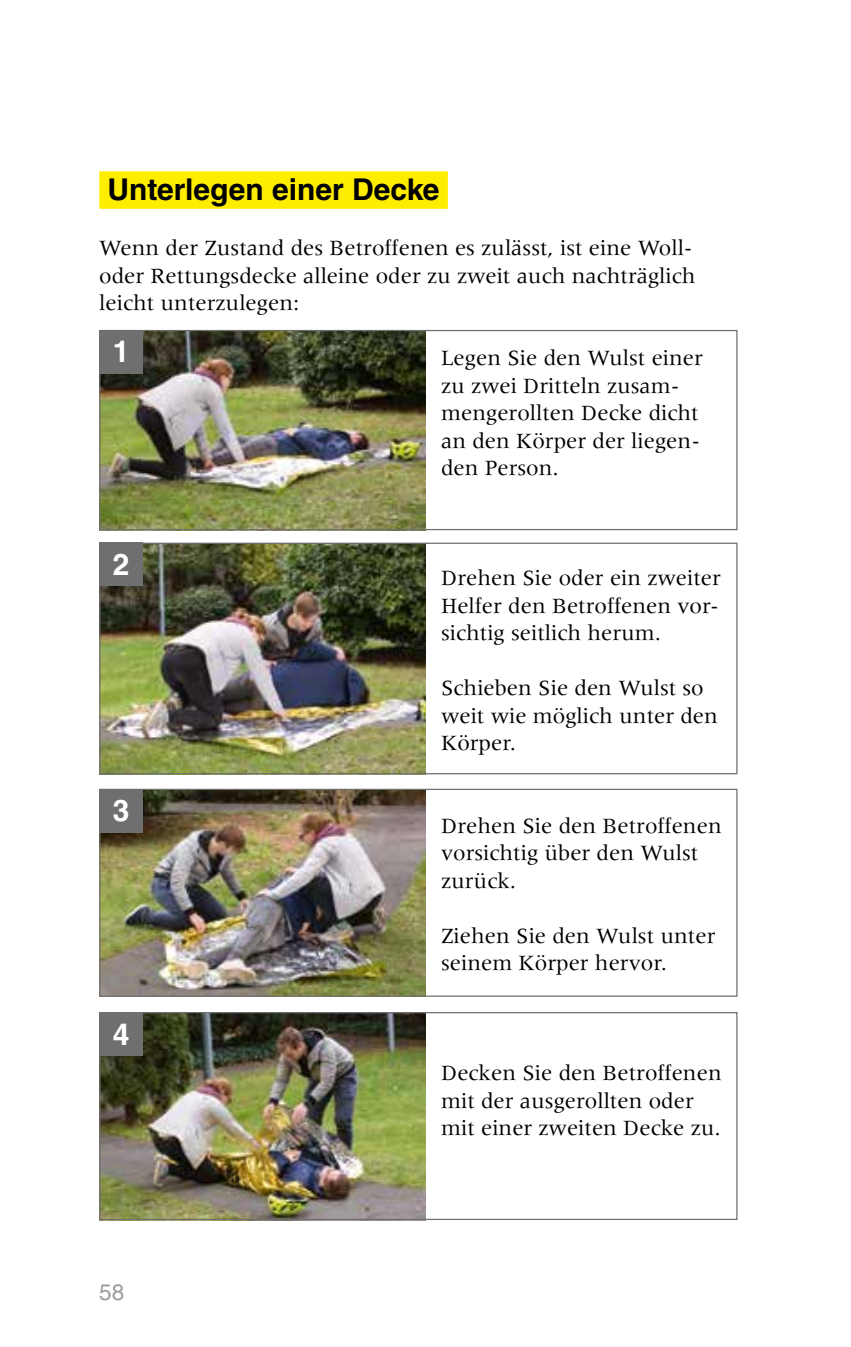
<style>
.page{position:relative;width:851px;height:1347px;background:#fff}
.page>*{position:absolute;margin:0;border:0;box-sizing:border-box;transform-origin:0 0}
.t1{font:700 30px "Helvetica LT Std";color:#000}
.t2{font:700 30px "Helvetica LT Std";color:#fff}
.t3{font:22.5px/27.5px "Meridien LT Std";color:#000}
.t4{font:22.5px "Helvetica LT Std";color:#9d9d9c}
</style>
<div class="page">
<img style="left:101px;top:332px;width:324px;height:196px">
<img style="left:101px;top:544px;width:324px;height:228px">
<img style="left:101px;top:790px;width:324px;height:204px">
<img style="left:101px;top:1014px;width:324px;height:204px">
<div style="left:99px;top:171px;width:349px;height:38px;background:#ffed00"></div>
<div style="left:99px;top:330px;width:638px;height:200px;border:1px solid #706f6f"></div>
<div style="left:99px;top:542px;width:638px;height:232px;border:1px solid #706f6f"></div>
<div style="left:99px;top:788px;width:638px;height:208px;border:1px solid #706f6f"></div>
<div style="left:99px;top:1012px;width:638px;height:208px;border:1px solid #706f6f"></div>
<div style="left:99px;top:330px;width:44px;height:43px;background:#706f6f"></div>
<div style="left:99px;top:542px;width:44px;height:44px;background:#706f6f"></div>
<div style="left:99px;top:788px;width:44px;height:44px;background:#706f6f"></div>
<div style="left:99px;top:1012px;width:44px;height:43px;background:#706f6f"></div>
<h1 class="t1" style="left:108px;top:171px;width:333px">Unterlegen einer Decke</h1>
<p class="t3" style="left:99px;top:234px;width:597px">Wenn der Zustand des Betroffenen es zulässt, ist eine Woll&shy;oder Rettungsdecke alleine oder zu zweit auch nachträglich leicht unterzulegen:</p>
<h1 class="t2" style="left:113px;top:333px;width:18px">1</h1>
<p class="t3" style="left:441px;top:344px;width:263px">Legen Sie den Wulst einer zu zwei Dritteln zusam&shy;mengerollten Decke dicht an den Körper der liegen&shy;den Person.</p>
<h1 class="t2" style="left:113px;top:546px;width:18px">2</h1>
<h1 class="t2" style="left:113px;top:792px;width:18px">3</h1>
<h1 class="t2" style="left:113px;top:1015px;width:18px">4</h1>
<p class="t4" style="left:99px;top:1279px;width:27px">58</p>
<p class="t3" style="left:441px;top:564px;width:281px;text-align:justify">Drehen Sie oder ein zweiter Helfer den Betroffenen vor&shy;sichtig seitlich herum.</p>
<p class="t3" style="left:441px;top:674px;width:278px">Schieben Sie den Wulst so weit wie möglich unter den<br>Körper.</p>
<p class="t3" style="left:441px;top:811px;width:282px">Drehen Sie den Betroffenen vorsichtig über den Wulst zurück.</p>
<p class="t3" style="left:441px;top:921px;width:276px">Ziehen Sie den Wulst unter seinem Körper hervor.</p>
<p class="t3" style="left:441px;top:1059px;width:282px">Decken Sie den Betroffenen mit der ausgerollten oder mit einer zweiten Decke zu.</p>
</div>
